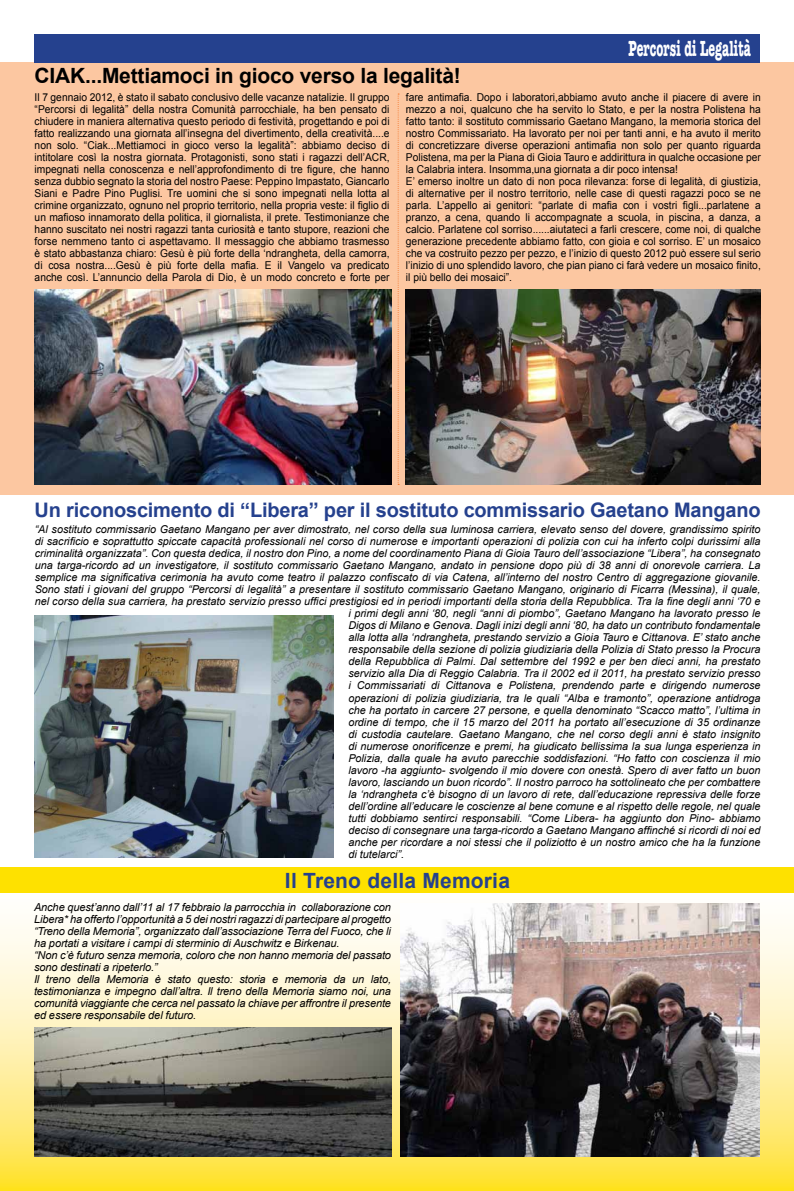
<style>
.page{position:relative;width:794px;height:1191px;background:#fff}
.page>*{position:absolute;margin:0;border:0;box-sizing:border-box;transform-origin:0 0}
.t1{font:700 21px "Arial";letter-spacing:-.01em;color:#000}
.t2{font:700 21px "Arial";letter-spacing:.01em;color:#25418e}
.t3{font:700 20px "Arial";letter-spacing:-.01em;color:#25418e}
.t4{font:12px "Bocci Text 13 Stch";letter-spacing:.05em;color:#fff}
.t5{font:italic 11px/12px "Arial";letter-spacing:-.01em;color:#000}
.t6{font:italic 10.8px "Arial";color:#000}
.t7{font:10.8px/12px "Arial";color:#000;text-align:justify;scale:.95 1}
</style>
<div class="page">
<div style="left:0;top:62px;width:794px;height:433px;background:#fcc7a1"></div>
<svg style="left:0;top:857px;width:794px;height:334px"></svg>
<div style="left:0;top:867px;width:794px;height:26px;background:#fee100"></div>
<div style="left:34px;top:34px;width:726px;height:28px;background:#25418e"></div>
<img style="left:35px;top:290px;width:356px;height:195px">
<img style="left:406px;top:290px;width:355px;height:195px">
<img style="left:400px;top:903px;width:360px;height:254px">
<img style="left:34px;top:1028px;width:357px;height:129px">
<img style="left:35px;top:615px;width:299px;height:242px">
<svg style="left:398px;top:94px;width:1px;height:391px"></svg>
<p class="t4" style="left:628px;top:45px;width:124px">Percorsi di Legalità</p>
<h1 class="t1" style="left:35px;top:62px;width:428px">CIAK...Mettiamoci in gioco verso la legalità!</h1>
<p class="t7" style="left:406px;top:92px;width:375px;text-align:left">fare antimafia. Dopo i laboratori,abbiamo avuto anche il piacere di avere in mezzo a noi, qualcuno che ha servito lo Stato, e per la nostra Polistena ha fatto tanto: il sostituto commissario Gaetano Mangano, la memoria storica del nostro Commissariato. Ha lavorato per noi per tanti anni, e ha avuto il merito di concretizzare diverse operazioni antimafia non solo per quanto riguarda Polistena, ma per la Piana di Gioia Tauro e addirittura in qualche occasione per la Calabria intera. Insomma,una giornata a dir poco intensa!<br>E’ emerso inoltre un dato di non poca rilevanza: forse di legalità, di giustizia, di alternative per il nostro territorio, nelle case di questi ragazzi poco se ne parla. L’appello ai genitori: “parlate di mafia con i vostri figli...parlatene a pranzo, a cena, quando li accompagnate a scuola, in piscina, a danza, a calcio. Parlatene col sorriso......aiutateci a farli crescere, come noi, di qualche generazione precedente abbiamo fatto, con gioia e col sorriso. E’ un mosaico che va costruito pezzo per pezzo, e l’inizio di questo 2012 può essere sul serio l’inizio di uno splendido lavoro, che pian piano ci farà vedere un mosaico finito, il più bello dei mosaici”.</p>
<p class="t7" style="left:35px;top:92px;width:375px">Il 7 gennaio 2012, è stato il sabato conclusivo delle vacanze natalizie. Il gruppo “Percorsi di legalità” della nostra Comunità parrocchiale, ha ben pensato di chiudere in maniera alternativa questo periodo di festività, progettando e poi di fatto realizzando una giornata all’insegna del divertimento, della creatività....e non solo. “Ciak...Mettiamoci in gioco verso la legalità”: abbiamo deciso di intitolare così la nostra giornata. Protagonisti, sono stati i ragazzi dell’ACR, impegnati nella conoscenza e nell’approfondimento di tre figure, che hanno senza dubbio segnato la storia del nostro Paese: Peppino Impastato, Giancarlo Siani e Padre Pino Puglisi. Tre uomini che si sono impegnati nella lotta al crimine organizzato, ognuno nel proprio territorio, nella propria veste: il figlio di un mafioso innamorato della politica, il giornalista, il prete. Testimonianze che hanno suscitato nei nostri ragazzi tanta curiosità e tanto stupore, reazioni che forse nemmeno tanto ci aspettavamo. Il messaggio che abbiamo trasmesso è stato abbastanza chiaro: Gesù è più forte della ‘ndrangheta, della camorra, di cosa nostra....Gesù è più forte della mafia. E il Vangelo va predicato anche così. L’annuncio della Parola di Dio, è un modo concreto e forte per</p>
<h2 class="t3" style="left:35px;top:497px;width:727px">Un riconoscimento di “Libera” per il sostituto commissario Gaetano Mangano</h2>
<p class="t6" style="left:35px;top:522px;width:727px">“Al sostituto commissario Gaetano Mangano per aver dimostrato, nel corso della sua luminosa carriera, elevato senso del dovere, grandissimo spirito</p>
<p class="t6" style="left:35px;top:534px;width:727px">di sacrificio e soprattutto spiccate capacità professionali nel corso di numerose e importanti operazioni di polizia con cui ha inferto colpi durissimi alla</p>
<p class="t6" style="left:35px;top:546px;width:727px">criminalità organizzata”. Con questa dedica, il nostro don Pino, a nome del coordinamento Piana di Gioia Tauro dell’associazione “Libera”, ha consegnato</p>
<p class="t6" style="left:35px;top:558px;width:727px">una targa-ricordo ad un investigatore, il sostituto commissario Gaetano Mangano, andato in pensione dopo più di 38 anni di onorevole carriera. La</p>
<p class="t6" style="left:35px;top:570px;width:727px">semplice ma significativa cerimonia ha avuto come teatro il palazzo confiscato di via Catena, all’interno del nostro Centro di aggregazione giovanile.</p>
<p class="t6" style="left:35px;top:582px;width:727px">Sono stati i giovani del gruppo “Percorsi di legalità” a presentare il sostituto commissario Gaetano Mangano, originario di Ficarra (Messina), il quale,</p>
<p class="t6" style="left:35px;top:594px;width:727px">nel corso della sua carriera, ha prestato servizio presso uffici prestigiosi ed in periodi importanti della storia della Repubblica. Tra la fine degli anni ‘70 e</p>
<p class="t6" style="left:348px;top:606px;width:414px">i primi degli anni ‘80, negli “anni di piombo”, Gaetano Mangano ha lavorato presso le</p>
<p class="t6" style="left:348px;top:618px;width:414px">Digos di Milano e Genova. Dagli inizi degli anni ‘80, ha dato un contributo fondamentale</p>
<p class="t6" style="left:348px;top:630px;width:414px">alla lotta alla ‘ndrangheta, prestando servizio a Gioia Tauro e Cittanova. E’ stato anche</p>
<p class="t6" style="left:348px;top:642px;width:414px">responsabile della sezione di polizia giudiziaria della Polizia di Stato presso la Procura</p>
<p class="t6" style="left:348px;top:654px;width:414px">della Repubblica di Palmi. Dal settembre del 1992 e per ben dieci anni, ha prestato</p>
<p class="t6" style="left:348px;top:666px;width:414px">servizio alla Dia di Reggio Calabria. Tra il 2002 ed il 2011, ha prestato servizio presso</p>
<p class="t6" style="left:348px;top:678px;width:414px">i Commissariati di Cittanova e Polistena, prendendo parte e dirigendo numerose</p>
<p class="t6" style="left:348px;top:690px;width:414px">operazioni di polizia giudiziaria, tra le quali “Alba e tramonto”, operazione antidroga</p>
<p class="t6" style="left:348px;top:702px;width:414px">che ha portato in carcere 27 persone, e quella denominato “Scacco matto”, l’ultima in</p>
<p class="t6" style="left:348px;top:714px;width:414px">ordine di tempo, che il 15 marzo del 2011 ha portato all’esecuzione di 35 ordinanze</p>
<p class="t6" style="left:348px;top:726px;width:414px">di custodia cautelare. Gaetano Mangano, che nel corso degli anni è stato insignito</p>
<p class="t6" style="left:348px;top:738px;width:414px">di numerose onorificenze e premi, ha giudicato bellissima la sua lunga esperienza in</p>
<p class="t6" style="left:348px;top:750px;width:414px">Polizia, dalla quale ha avuto parecchie soddisfazioni. “Ho fatto con coscienza il mio</p>
<p class="t6" style="left:348px;top:762px;width:414px">lavoro -ha aggiunto- svolgendo il mio dovere con onestà. Spero di aver fatto un buon</p>
<p class="t6" style="left:348px;top:774px;width:414px">lavoro, lasciando un buon ricordo”. Il nostro parroco ha sottolineato che per combattere</p>
<p class="t6" style="left:348px;top:786px;width:414px">la ‘ndrangheta c’è bisogno di un lavoro di rete, dall’educazione repressiva delle forze</p>
<p class="t6" style="left:348px;top:798px;width:414px">dell’ordine all’educare le coscienze al bene comune e al rispetto delle regole, nel quale</p>
<p class="t6" style="left:348px;top:810px;width:414px">tutti dobbiamo sentirci responsabili. “Come Libera- ha aggiunto don Pino- abbiamo</p>
<p class="t6" style="left:348px;top:822px;width:414px">deciso di consegnare una targa-ricordo a Gaetano Mangano affinché si ricordi di noi ed</p>
<p class="t6" style="left:348px;top:834px;width:414px">anche per ricordare a noi stessi che il poliziotto è un nostro amico che ha la funzione</p>
<p class="t6" style="left:348px;top:846px;width:57px">di tutelarci”.</p>
<h1 class="t2" style="left:285px;top:866px;width:226px">Il Treno della Memoria</h1>
<p class="t5" style="left:34px;top:901px;width:358px">Anche quest’anno dall’11 al 17 febbraio la parrocchia in collaborazione con Libera* ha offerto l’opportunità a 5 dei nostri ragazzi di partecipare al progetto “Treno della Memoria”, organizzato dall’associazione Terra del Fuoco, che li ha portati a visitare i campi di sterminio di Auschwitz e Birkenau.<br>“Non c’è futuro senza memoria, coloro che non hanno memoria del passato sono destinati a ripeterlo.”<br>Il treno della Memoria è stato questo: storia e memoria da un lato, testimonianza e impegno dall’altra. Il treno della Memoria siamo noi, una comunità viaggiante che cerca nel passato la chiave per affrontre il presente ed essere responsabile del futuro.</p>
</div>
